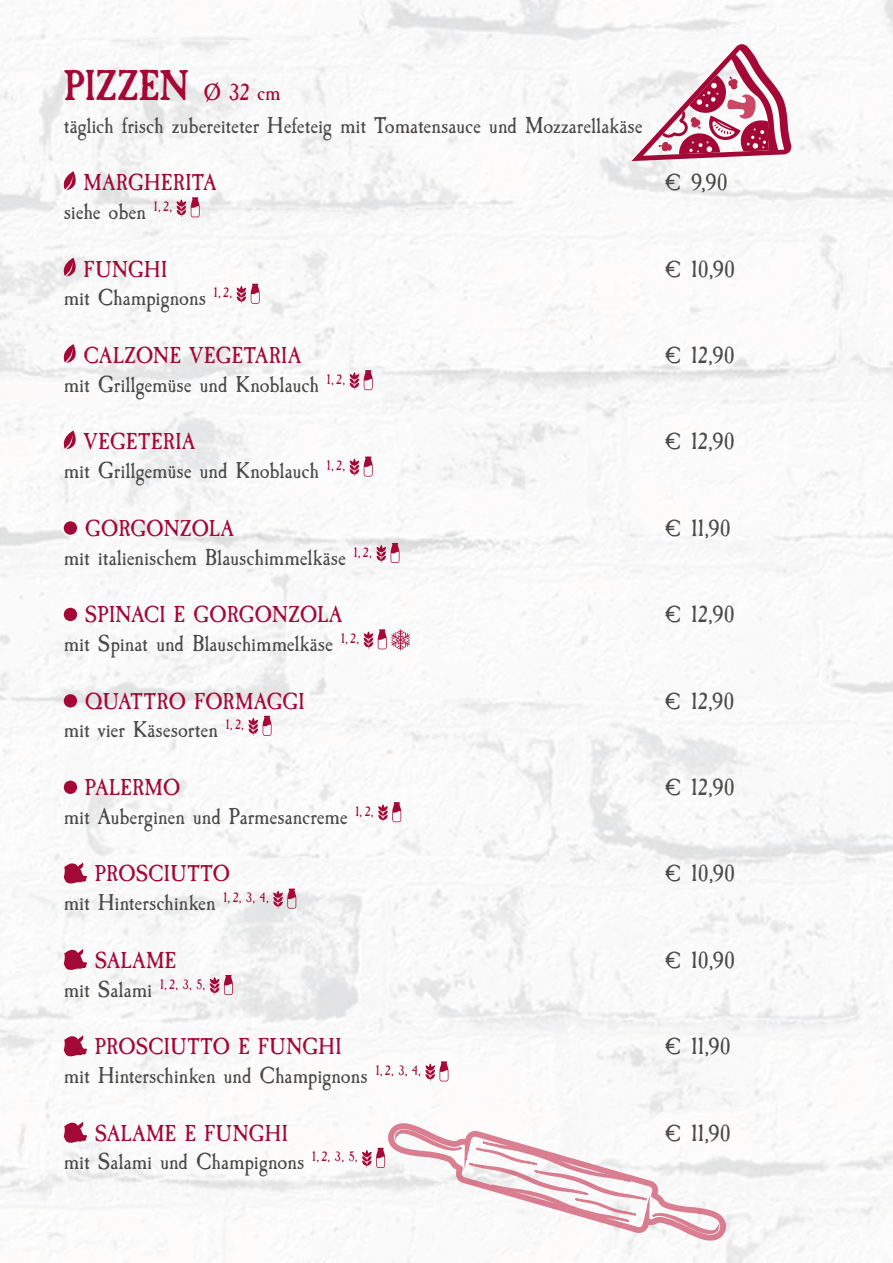
<style>
.page{position:relative;width:893px;height:1263px;background:#fff}
.page>*{position:absolute;margin:0;border:0;box-sizing:border-box;transform-origin:0 0}
.t1{font:700 45px "Caslon Antique";color:#a40836}
.t2{font:24px "Caslon Antique";letter-spacing:-.005em;color:#4a4a49}
.t3{font:24px "Caslon Antique";letter-spacing:-.005em;color:#a40836}
.s1{font-weight:400;font-size:24px}
</style>
<div class="page">
<img style="left:0;top:0;width:893px;height:1263px">
<svg style="left:61px;top:171px;width:16px;height:19px"></svg>
<svg style="left:177px;top:197px;width:23px;height:20px"></svg>
<svg style="left:61px;top:258px;width:16px;height:19px"></svg>
<svg style="left:237px;top:284px;width:23px;height:20px"></svg>
<svg style="left:61px;top:344px;width:16px;height:19px"></svg>
<svg style="left:350px;top:370px;width:23px;height:20px"></svg>
<svg style="left:61px;top:430px;width:16px;height:19px"></svg>
<svg style="left:350px;top:456px;width:23px;height:20px"></svg>
<svg style="left:64px;top:521px;width:13px;height:14px"></svg>
<svg style="left:376px;top:543px;width:24px;height:20px"></svg>
<svg style="left:64px;top:608px;width:13px;height:13px"></svg>
<svg style="left:364px;top:629px;width:46px;height:21px"></svg>
<svg style="left:64px;top:694px;width:13px;height:13px"></svg>
<svg style="left:249px;top:716px;width:23px;height:20px"></svg>
<svg style="left:64px;top:780px;width:13px;height:14px"></svg>
<svg style="left:378px;top:802px;width:23px;height:20px"></svg>
<svg style="left:64px;top:862px;width:23px;height:22px"></svg>
<svg style="left:273px;top:888px;width:23px;height:20px"></svg>
<svg style="left:64px;top:949px;width:23px;height:21px"></svg>
<svg style="left:210px;top:975px;width:23px;height:20px"></svg>
<svg style="left:64px;top:1035px;width:23px;height:21px"></svg>
<svg style="left:425px;top:1061px;width:23px;height:20px"></svg>
<svg style="left:64px;top:1122px;width:23px;height:21px"></svg>
<svg style="left:362px;top:1123px;width:367px;height:120px"></svg>
<svg style="left:631px;top:44px;width:161px;height:117px"></svg>
<h1 class="t1" style="left:64px;top:60px;width:218px">PIZZEN <span class="s1">Ø 32 cm</span></h1>
<p class="t2" style="left:64px;top:111px;width:580px">täglich frisch zubereiteter Hefeteig mit Tomatensauce und Mozzarellakäse</p>
<p class="t3" style="left:84px;top:169px;width:134px">MARGHERITA</p>
<p class="t2" style="left:665px;top:169px;width:65px">C= 9,90</p>
<p class="t2" style="left:64px;top:198px;width:110px">siehe oben <sup>1,</sup> <sup>2,</sup></p>
<p class="t3" style="left:84px;top:255px;width:85px">FUNGHI</p>
<p class="t2" style="left:665px;top:255px;width:72px">C= 10,90</p>
<p class="t2" style="left:64px;top:284px;width:170px">mit Champignons <sup>1,</sup> <sup>2,</sup></p>
<p class="t3" style="left:84px;top:342px;width:219px">CALZONE VEGETARIA</p>
<p class="t2" style="left:665px;top:342px;width:72px">C= 12,90</p>
<p class="t2" style="left:64px;top:370px;width:283px">mit Grillgemüse und Knoblauch <sup>1,</sup> <sup>2,</sup></p>
<p class="t3" style="left:84px;top:428px;width:113px">VEGETERIA</p>
<p class="t2" style="left:665px;top:428px;width:72px">C= 12,90</p>
<p class="t2" style="left:64px;top:457px;width:283px">mit Grillgemüse und Knoblauch <sup>1,</sup> <sup>2,</sup></p>
<p class="t3" style="left:85px;top:514px;width:150px">GORGONZOLA</p>
<p class="t2" style="left:665px;top:514px;width:68px">C= 11,90</p>
<p class="t2" style="left:64px;top:543px;width:310px">mit italienischem Blauschimmelkäse <sup>1,</sup> <sup>2,</sup></p>
<p class="t3" style="left:85px;top:601px;width:259px">SPINACI E GORGONZOLA</p>
<p class="t2" style="left:665px;top:601px;width:72px">C= 12,90</p>
<p class="t2" style="left:64px;top:630px;width:297px">mit Spinat und Blauschimmelkäse <sup>1,</sup> <sup>2,</sup></p>
<p class="t3" style="left:85px;top:687px;width:222px">QUATTRO FORMAGGI</p>
<p class="t2" style="left:665px;top:687px;width:72px">C= 12,90</p>
<p class="t2" style="left:64px;top:716px;width:182px">mit vier Käsesorten <sup>1,</sup> <sup>2,</sup></p>
<p class="t3" style="left:85px;top:774px;width:97px">PALERMO</p>
<p class="t2" style="left:665px;top:774px;width:72px">C= 12,90</p>
<p class="t2" style="left:64px;top:802px;width:311px">mit Auberginen und Parmesancreme <sup>1,</sup> <sup>2,</sup></p>
<p class="t3" style="left:95px;top:860px;width:137px">PROSCIUTTO</p>
<p class="t2" style="left:665px;top:860px;width:72px">C= 10,90</p>
<p class="t2" style="left:64px;top:889px;width:206px">mit Hinterschinken <sup>1,</sup> <sup>2,</sup> <sup>3,</sup> <sup>4,</sup></p>
<p class="t3" style="left:95px;top:946px;width:83px">SALAME</p>
<p class="t2" style="left:665px;top:946px;width:72px">C= 10,90</p>
<p class="t2" style="left:64px;top:975px;width:143px">mit Salami <sup>1,</sup> <sup>2,</sup> <sup>3,</sup> <sup>5,</sup></p>
<p class="t3" style="left:95px;top:1033px;width:248px">PROSCIUTTO E FUNGHI</p>
<p class="t2" style="left:665px;top:1033px;width:68px">C= 11,90</p>
<p class="t2" style="left:64px;top:1062px;width:359px">mit Hinterschinken und Champignons <sup>1,</sup> <sup>2,</sup> <sup>3,</sup> <sup>4,</sup></p>
<p class="t3" style="left:95px;top:1119px;width:195px">SALAME E FUNGHI</p>
<p class="t2" style="left:665px;top:1119px;width:68px">C= 11,90</p>
<p class="t2" style="left:64px;top:1148px;width:295px">mit Salami und Champignons <sup>1,</sup> <sup>2,</sup> <sup>3,</sup> <sup>5,</sup></p>
</div>
